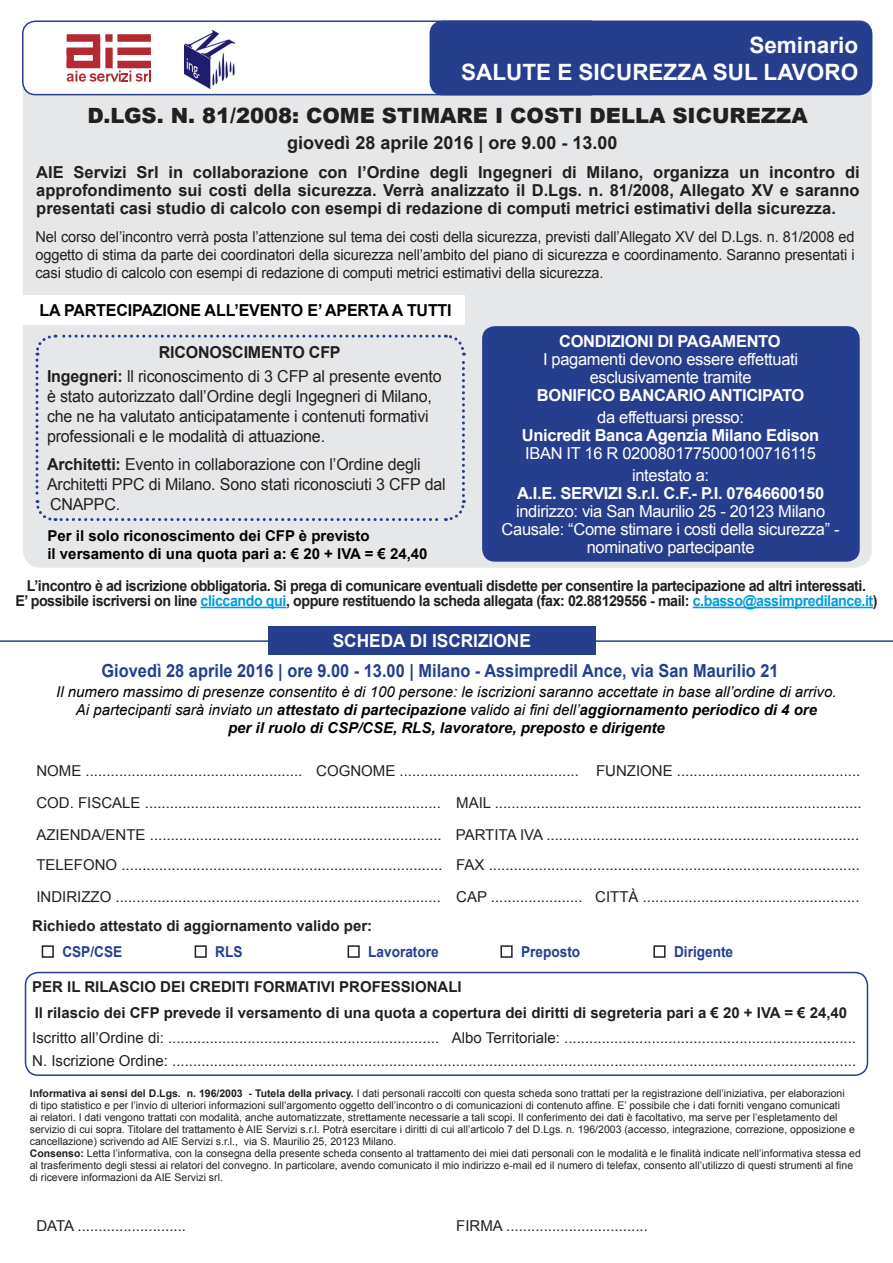
<style>
.page{position:relative;width:893px;height:1263px;background:#fff}
.page>*{position:absolute;margin:0;border:0;box-sizing:border-box;transform-origin:0 0}
.t1{font:700 22.5px/27px "Arial";color:#fff;text-align:right}
.t2{font:900 21px "Arial";color:#231f20}
.t3{font:700 18px "Arial";color:#253f8e;scale:.91 1}
.t4{font:700 18px "Arial";color:#231f20}
.t5{font:700 18px "Arial";color:#fff;scale:.96 1}
.t6{font:16.5px/19.8px "Arial";letter-spacing:-.01em;color:#231f20}
.t7{font:700 16.5px/18px "Arial";color:#231f20;text-align:justify}
.t8{font:16.5px/18px "Arial";letter-spacing:-.02em;color:#fff;text-align:center}
.t9{font:700 16.5px "Arial";letter-spacing:-.02em;color:#fff}
.t10{font:700 16.5px "Arial";letter-spacing:-.01em;color:#000}
.t11{font:15px/18px "Arial";color:#231f20}
.t12{font:italic 15px/18px "Arial";color:#000;text-align:center}
.t13{font:700 15px/15px "Arial";letter-spacing:-.03em;color:#231f20;text-align:center;scale:.95 1}
.t14{font:700 15px "Arial";color:#231f20}
.t15{font:700 15px/18px "Arial";color:#000}
.t16{font:700 15px "Arial";color:#253f8e;scale:.91 1}
.t17{font:10.5px/12px "Arial";color:#231f20}
.s1{font-weight:700}
.s2{color:#009ddc}
</style>
<div class="page">
<hr style="left:0;top:640px;width:893px;height:2px;background:#253f8e">
<div style="left:23px;top:52px;width:849px;height:516px;background:#e6e7e9;border-radius:18px"></div>
<div style="left:268px;top:626px;width:328px;height:29px;background:#253f8e"></div>
<hr style="left:201px;top:607px;width:85px;height:1px;background:#009ddc">
<hr style="left:693px;top:607px;width:180px;height:1px;background:#009ddc">
<svg style="left:22px;top:20px;width:571px;height:76px"></svg>
<div style="left:430px;top:21px;width:442px;height:74px;background:#253f8e;border-radius:13px"></div>
<div style="left:430px;top:21px;width:442px;height:74px;border:2px solid #253f8e;border-radius:13px"></div>
<div style="left:25px;top:972px;width:843px;height:104px;border:2px solid #253f8e;border-radius:13px"></div>
<div style="left:42px;top:945px;width:12px;height:13px;border:2px solid #231f20"></div>
<div style="left:500px;top:945px;width:13px;height:13px;border:2px solid #231f20"></div>
<div style="left:195px;top:945px;width:12px;height:13px;border:2px solid #231f20"></div>
<div style="left:653px;top:945px;width:13px;height:13px;border:2px solid #231f20"></div>
<div style="left:348px;top:945px;width:12px;height:13px;border:2px solid #231f20"></div>
<div style="left:482px;top:326px;width:378px;height:236px;background:#253f8e;border-radius:13px"></div>
<div style="left:22px;top:295px;width:442px;height:29px;background:#fff"></div>
<svg style="left:35px;top:334px;width:431px;height:187px"></svg>
<img style="left:185px;top:30px;width:54px;height:59px">
<h1 class="t1" style="left:461px;top:32px;width:399px">Seminario<br>SALUTE E SICUREZZA SUL LAVORO</h1>
<h2 class="t2" style="left:87px;top:100px;width:722px">D.LGS. N. 81/2008: COME STIMARE I COSTI DELLA SICUREZZA</h2>
<p class="t4" style="left:287px;top:131px;width:332px">giovedì 28 aprile 2016 | ore 9.00 - 13.00</p>
<p class="t7" style="left:36px;top:164px;width:825px">AIE Servizi Srl in collaborazione con l’Ordine degli Ingegneri di Milano, organizza un incontro di approfondimento sui costi della sicurezza. Verrà analizzato il D.Lgs. n. 81/2008, Allegato XV e saranno presentati casi studio di calcolo con esempi di redazione di computi metrici estimativi della sicurezza.</p>
<p class="t11" style="left:36px;top:228px;width:820px;text-align:justify">Nel corso del’incontro verrà posta l’attenzione sul tema dei costi della sicurezza, previsti dall’Allegato XV del D.Lgs. n. 81/2008 ed oggetto di stima da parte dei coordinatori della sicurezza nell’ambito del piano di sicurezza e coordinamento. Saranno presentati i casi studio di calcolo con esempi di redazione di computi metrici estimativi della sicurezza.</p>
<p class="t10" style="left:39px;top:299px;width:414px">LA PARTECIPAZIONE ALL’EVENTO E’ APERTA A TUTTI</p>
<p class="t6" style="left:47px;top:340px;width:396px;line-height:24px;text-indent:112px"><span class="s1">RICONOSCIMENTO CFP<br>Ingegneri:</span> ll riconoscimento di 3 CFP al presente evento</p>
<p class="t6" style="left:47px;top:386px;width:386px">è stato autorizzato dall’Ordine degli Ingegneri di Milano, che ne ha valutato anticipatamente i contenuti formativi professionali e le modalità di attuazione.</p>
<p class="t6" style="left:47px;top:454px;width:400px"><span class="s1">Architetti:</span> Evento in collaborazione con l’Ordine degli<br>Architetti PPC di Milano. Sono stati riconosciuti 3 CFP dal<br>CNAPPC.</p>
<p class="t15" style="left:47px;top:527px;width:382px">Per il solo riconoscimento dei CFP è previsto<br>il versamento di una quota pari a: € 20 + IVA = € 24,40</p>
<p class="t9" style="left:559px;top:330px;width:223px">CONDIZIONI DI PAGAMENTO</p>
<p class="t8" style="left:543px;top:350px;width:257px">I pagamenti devono essere effettuati esclusivamente tramite</p>
<p class="t9" style="left:537px;top:384px;width:269px">BONIFICO BANCARIO ANTICIPATO</p>
<p class="t8" style="left:597px;top:408px;width:148px">da effettuarsi presso:</p>
<p class="t9" style="left:522px;top:424px;width:299px">Unicredit Banca Agenzia Milano Edison</p>
<p class="t8" style="left:525px;top:442px;width:292px;line-height:22.2px">IBAN IT 16 R 0200801775000100716115 intestato a:</p>
<p class="t9" style="left:517px;top:482px;width:309px">A.I.E. SERVIZI S.r.l. C.F.- P.I. 07646600150</p>
<p class="t8" style="left:502px;top:503px;width:340px">indirizzo: via San Maurilio 25 - 20123 Milano<br>Causale: “Come stimare i costi della sicurezza” - nominativo partecipante</p>
<p class="t13" style="left:15px;top:578px;width:909px">L’incontro è ad iscrizione obbligatoria. Si prega di comunicare eventuali disdette per consentire la partecipazione ad altri interessati.<br>E’ possibile iscriversi on line <span class="s2">cliccando qui</span>, oppure restituendo la scheda allegata (fax: 02.88129556 - mail: <span class="s2">c.basso@assimpredilance.it</span>)</p>
<p class="t5" style="left:333px;top:629px;width:208px">SCHEDA DI ISCRIZIONE</p>
<p class="t3" style="left:102px;top:659px;width:746px">Giovedì 28 aprile 2016 | ore 9.00 - 13.00 | Milano - Assimpredil Ance, via San Maurilio 21</p>
<p class="t12" style="left:56px;top:683px;width:782px">Il numero massimo di presenze consentito è di 100 persone: le iscrizioni saranno accettate in base all’ordine di arrivo.<br>Ai partecipanti sarà inviato un <span class="s1">attestato di partecipazione</span> valido ai fini dell’<span class="s1">aggiornamento periodico di 4 ore<br>per il ruolo di CSP/CSE, RLS, lavoratore, preposto e dirigente</span></p>
<p class="t11" style="left:36px;top:756px;width:827px;line-height:31.2px">NOME .................................................... COGNOME ........................................... FUNZIONE ............................................<br>COD. FISCALE ....................................................................... MAIL ........................................................................................</p>
<p class="t11" style="left:36px;top:825px;width:824px">AZIENDA/ENTE ...................................................................... PARTITA IVA ...........................................................................</p>
<p class="t11" style="left:36px;top:856px;width:825px">TELEFONO ............................................................................. FAX .........................................................................................</p>
<p class="t11" style="left:36px;top:888px;width:825px">INDIRIZZO .............................................................................. CAP ...................... CITTÀ ....................................................</p>
<p class="t14" style="left:32px;top:915px;width:342px">Richiedo attestato di aggiornamento valido per:</p>
<p class="t16" style="left:62px;top:942px;width:67px">CSP/CSE</p>
<p class="t16" style="left:215px;top:942px;width:31px">RLS</p>
<p class="t16" style="left:368px;top:942px;width:79px">Lavoratore</p>
<p class="t16" style="left:521px;top:942px;width:67px">Preposto</p>
<p class="t16" style="left:674px;top:942px;width:67px">Dirigente</p>
<p class="t14" style="left:32px;top:977px;width:431px">PER IL RILASCIO DEI CREDITI FORMATIVI PROFESSIONALI</p>
<p class="t11" style="left:32px;top:1027px;width:825px;line-height:23px">Iscritto all’Ordine di: ................................................................. Albo Territoriale: ......................................................................<br>N. Iscrizione Ordine: ....................................................................................................................................................................</p>
<p class="t14" style="left:35px;top:1002px;width:814px">Il rilascio dei CFP prevede il versamento di una quota a copertura dei diritti di segreteria pari a € 20 + IVA = € 24,40</p>
<p class="t17" style="left:30px;top:1088px;width:833px"><span class="s1">Informativa ai sensi del D.Lgs. n. 196/2003 - Tutela della privacy.</span> I dati personali raccolti con questa scheda sono trattati per la registrazione dell’iniziativa, per elaborazioni<br>di tipo statistico e per l’invio di ulteriori informazioni sull’argomento oggetto dell’incontro o di comunicazioni di contenuto affine. E’ possibile che i dati forniti vengano comunicati<br>ai relatori. I dati vengono trattati con modalità, anche automatizzate, strettamente necessarie a tali scopi. Il conferimento dei dati è facoltativo, ma serve per l’espletamento del servizio di cui sopra. Titolare del trattamento è AIE Servizi s.r.l. Potrà esercitare i diritti di cui all’articolo 7 del D.Lgs. n. 196/2003 (accesso, integrazione, correzione, opposizione e cancellazione) scrivendo ad AIE Servizi s.r.l., via S. Maurilio 25, 20123 Milano.<br><span class="s1">Consenso:</span> Letta l’informativa, con la consegna della presente scheda consento al trattamento dei miei dati personali con le modalità e le finalità indicate nell’informativa stessa ed al trasferimento degli stessi ai relatori del convegno. In particolare, avendo comunicato il mio indirizzo e-mail ed il numero di telefax, consento all’utilizzo di questi strumenti al fine di ricevere informazioni da AIE Servizi srl.</p>
<p class="t11" style="left:36px;top:1217px;width:151px">DATA ..........................</p>
<p class="t11" style="left:456px;top:1217px;width:193px">FIRMA ..................................</p>
</div>
